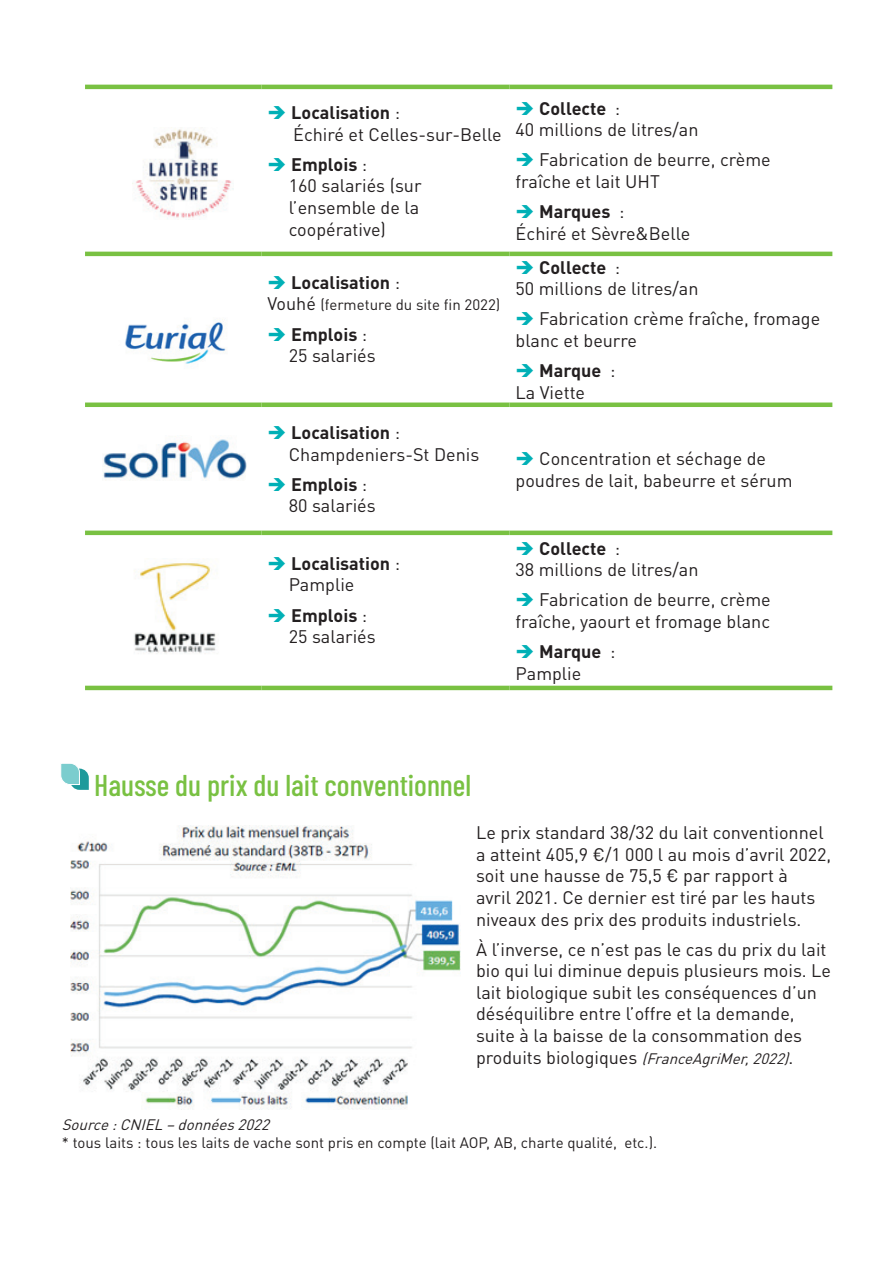
<style>
.page{position:relative;width:893px;height:1263px;background:#fff}
.page>*{position:absolute;margin:0;border:0;box-sizing:border-box;transform-origin:0 0}
.t1{font:500 30px "Barlow Condensed";color:#79c142}
.t2{font:18px/21.6px "DINOT";color:#231f20}
.t3{font:700 18px/21.6px "DINOT";color:#231f20}
.t4{font:15px "DINOT";color:#231f20}
.t5{font:italic 15px "DINOT";color:#231f20}
.s1{color:#00b0b6}
.s2{font-weight:700}
.s3{font-weight:400}
.s4{font-size:18px}
.s5{font-style:italic;font-size:15px}
</style>
<div class="page">
<svg style="left:61px;top:763px;width:28px;height:27px"></svg>
<hr style="left:85px;top:531px;width:176px;height:4px;background:#79c142">
<hr style="left:261px;top:531px;width:248px;height:4px;background:#79c142">
<hr style="left:509px;top:531px;width:323px;height:4px;background:#79c142">
<hr style="left:85px;top:686px;width:176px;height:4px;background:#79c142">
<hr style="left:261px;top:686px;width:248px;height:4px;background:#79c142">
<hr style="left:509px;top:686px;width:323px;height:4px;background:#79c142">
<div style="left:85px;top:402px;width:176px;height:5px;background:#79c142"></div>
<div style="left:261px;top:402px;width:248px;height:5px;background:#79c142"></div>
<div style="left:509px;top:402px;width:323px;height:5px;background:#79c142"></div>
<hr style="left:85px;top:85px;width:176px;height:4px;background:#79c142">
<hr style="left:261px;top:85px;width:248px;height:4px;background:#79c142">
<hr style="left:509px;top:85px;width:323px;height:4px;background:#79c142">
<hr style="left:85px;top:252px;width:176px;height:4px;background:#79c142">
<hr style="left:261px;top:252px;width:248px;height:4px;background:#79c142">
<hr style="left:509px;top:252px;width:323px;height:4px;background:#79c142">
<img style="left:132px;top:127px;width:102px;height:92px">
<img style="left:125px;top:321px;width:101px;height:43px">
<img style="left:103px;top:439px;width:144px;height:41px">
<img style="left:134px;top:562px;width:82px;height:92px">
<img style="left:70px;top:825px;width:390px;height:284px">
<p class="t2" style="left:293px;top:101px;width:210px;text-indent:-26px"><span class="s1">➔</span> <span class="s2">Localisation</span> :<br>Échiré et Celles-sur-Belle</p>
<p class="t2" style="left:289px;top:153px;width:134px;text-indent:-21px"><span class="s1">➔</span> <span class="s2">Emplois</span> :<br>160 salariés (sur l’ensemble de la coopérative)</p>
<p class="t3" style="left:267px;top:271px;width:134px"><span class="s1">➔</span> Localisation <span class="s3">:</span></p>
<p class="t4" style="left:267px;top:296px;width:234px"><span class="s4">Vouhé</span> (fermeture du site fin 2022)</p>
<p class="t2" style="left:289px;top:323px;width:89px;text-indent:-21px"><span class="s1">➔</span> <span class="s2">Emplois</span> :<br>25 salariés</p>
<p class="t2" style="left:289px;top:421px;width:192px;text-indent:-21px"><span class="s1">➔</span> <span class="s2">Localisation</span> :<br>Champdeniers-St Denis</p>
<p class="t2" style="left:289px;top:473px;width:89px;text-indent:-21px"><span class="s1">➔</span> <span class="s2">Emplois</span> :<br>80 salariés</p>
<p class="t3" style="left:289px;top:552px;width:113px;text-indent:-21px"><span class="s1">➔</span> Localisation <span class="s3">:<br>Pamplie</span></p>
<p class="t2" style="left:289px;top:604px;width:89px;text-indent:-21px"><span class="s1">➔</span> <span class="s2">Emplois</span> :<br>25 salariés</p>
<p class="t2" style="left:515px;top:97px;width:184px"><span class="s1">➔</span> <span class="s2">Collecte</span> :<br>40 millions de litres/an</p>
<p class="t2" style="left:515px;top:149px;width:257px"><span class="s1">➔</span> Fabrication de beurre, crème fraîche et lait UHT</p>
<p class="t2" style="left:515px;top:201px;width:176px"><span class="s1">➔</span> <span class="s2">Marques</span> :<br>Échiré et Sèvre&amp;Belle</p>
<p class="t2" style="left:515px;top:256px;width:184px"><span class="s1">➔</span> <span class="s2">Collecte</span> :<br>50 millions de litres/an</p>
<p class="t2" style="left:515px;top:308px;width:306px"><span class="s1">➔</span> Fabrication crème fraîche, fromage blanc et beurre</p>
<p class="t2" style="left:515px;top:360px;width:101px"><span class="s1">➔</span> <span class="s2">Marque</span> :<br>La Viette</p>
<p class="t2" style="left:515px;top:447px;width:278px"><span class="s1">➔</span> Concentration et séchage de poudres de lait, babeurre et sérum</p>
<p class="t2" style="left:515px;top:537px;width:184px"><span class="s1">➔</span> <span class="s2">Collecte</span> :<br>38 millions de litres/an</p>
<p class="t2" style="left:515px;top:589px;width:257px"><span class="s1">➔</span> Fabrication de beurre, crème fraîche, yaourt et fromage blanc</p>
<p class="t2" style="left:515px;top:640px;width:101px"><span class="s1">➔</span> <span class="s2">Marque</span> :<br>Pamplie</p>
<h1 class="t1" style="left:94px;top:764px;width:379px">Hausse du prix du lait conventionnel</h1>
<p class="t2" style="left:476px;top:821px;width:357px">Le prix standard 38/32 du lait conventionnel a atteint 405,9 €/1 000 l au mois d’avril 2022, soit une hausse de 75,5 € par rapport à<br>avril 2021. Ce dernier est tiré par les hauts niveaux des prix des produits industriels.</p>
<p class="t2" style="left:476px;top:938px;width:357px">À l’inverse, ce n’est pas le cas du prix du lait bio qui lui diminue depuis plusieurs mois. Le lait biologique subit les conséquences d’un déséquilibre entre l’offre et la demande, suite à la baisse de la consommation des<br>p ro d u i t s b i o l o g i q u e s <span class="s5">(FranceAgriMer,2022)</span>.</p>
<p class="t5" style="left:62px;top:1115px;width:213px">Source:CNIEL–données2022</p>
<p class="t4" style="left:62px;top:1133px;width:597px">* tous laits : tous les laits de vache sont pris en compte (lait AOP, AB, charte qualité, etc.).</p>
</div>
